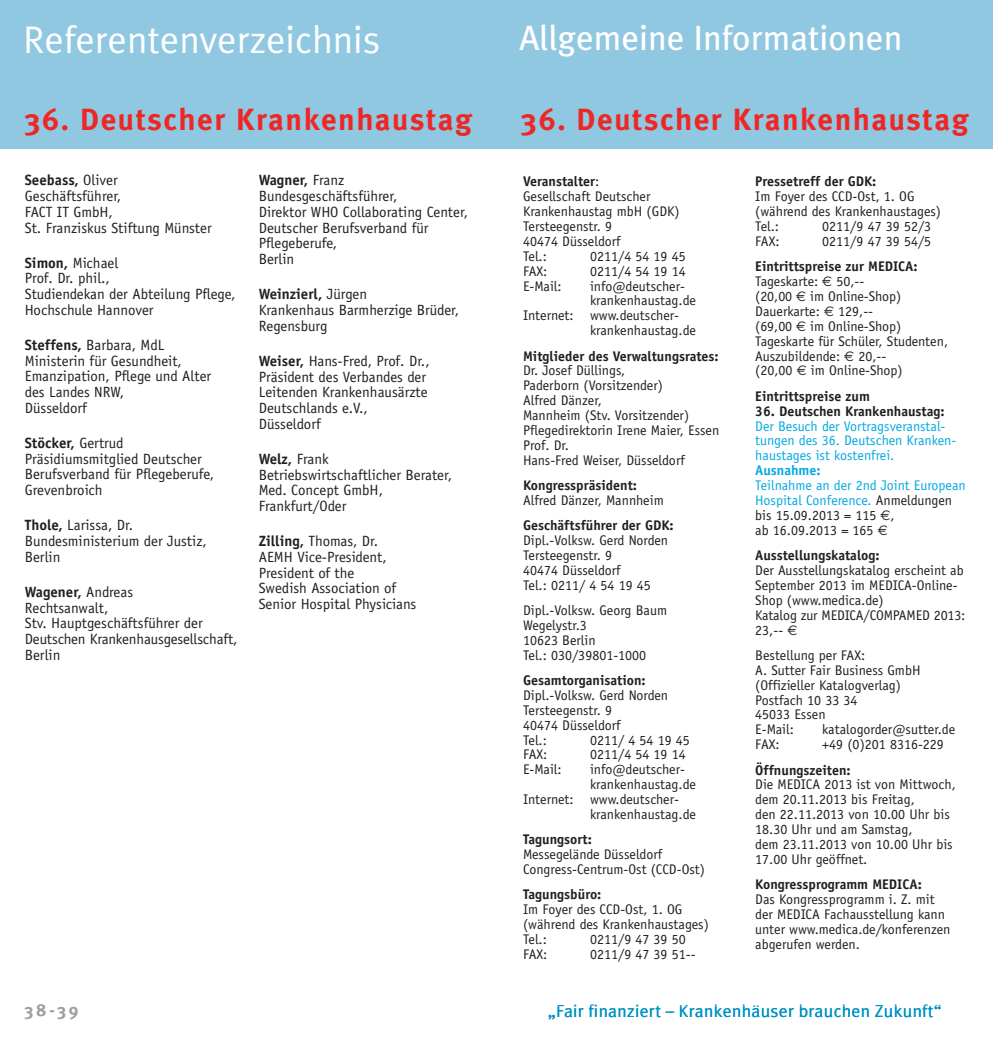
<style>
.page{position:relative;width:993px;height:1042px;background:#fff}
.page>*{position:absolute;margin:0;border:0;box-sizing:border-box;transform-origin:0 0}
.t1{font:38.5px "Meta Plus Normal";color:#fff}
.t2{font:35px "Meta Plus";color:#fff}
.t3{font:700 30.62px "Meta Plus";letter-spacing:.05em;color:#ee2726}
.t4{font:17.5px "Meta Plus Normal";letter-spacing:.02em;color:#0094c5}
.t5{font:700 17.5px "Meta Plus";color:#9a9fa2}
.t6{font:14.88px/15.8px "Officina Sans";color:#231f20}
.t7{font:14px/14.9px "Officina Sans";color:#231f20}
.t8{font:700 14px "Officina Sans";color:#231f20}
.t9{font:14px/14.9px "Officina Sans";color:#06a9e1}
.t10{font:700 14px "Officina Sans";color:#06a9e1}
.s1{font-weight:700}
.s2{font-family:"Euro Sans"}
.s3{color:#231f20}
.s4{font-family:"Euro Sans";color:#231f20}
</style>
<div class="page">
<div style="left:0;top:0;width:992px;height:149px;background:#90c8e1"></div>
<h2 class="t2" style="left:23px;top:17px;width:384px">Allgemeine Informationen</h2>
<h2 class="t2" style="left:519px;top:17px;width:384px">Allgemeine Informationen</h2>
<h1 class="t1" style="left:23px;top:25px;width:358px">Referentenverzeichnis</h1>
<h3 class="t3" style="left:25px;top:105px;width:448px">36. Deutscher Krankenhaustag</h3>
<p class="t6" style="left:25px;top:174px;width:188px"><span class="s1">Seebass,</span> Oliver<br>Geschäftsführer,<br>FACT IT GmbH,<br>St. Franziskus Stiftung Münster</p>
<p class="t6" style="left:25px;top:256px;width:212px"><span class="s1">Simon,</span> Michael<br>Prof. Dr. phil.,<br>Studiendekan der Abteilung Pflege,<br>Hochschule Hannover</p>
<p class="t6" style="left:25px;top:338px;width:188px"><span class="s1">Steffens,</span> Barbara, MdL<br>Ministerin für Gesundheit,<br>Emanzipation, Pflege und Alter des Landes NRW,<br>Düsseldorf</p>
<p class="t6" style="left:25px;top:436px;width:191px"><span class="s1">Stöcker,</span> Gertrud<br>Präsidiumsmitglied Deutscher<br>Berufsverband für Pflegeberufe,<br>Grevenbroich</p>
<p class="t6" style="left:25px;top:518px;width:183px"><span class="s1">Thole,</span> Larissa, Dr.<br>Bundesministerium der Justiz,<br>Berlin</p>
<p class="t6" style="left:25px;top:585px;width:214px"><span class="s1">Wagener,</span> Andreas<br>Rechtsanwalt,<br>Stv. Hauptgeschäftsführer der<br>Deutschen Krankenhausgesellschaft,<br>Berlin</p>
<p class="t6" style="left:259px;top:174px;width:211px"><span class="s1">Wagner,</span> Franz<br>Bundesgeschäftsführer,<br>Direktor WHO Collaborating Center,<br>Deutscher Berufsverband für<br>Pflegeberufe,<br>Berlin</p>
<p class="t6" style="left:259px;top:287px;width:202px"><span class="s1">Weinzierl,</span> Jürgen<br>Krankenhaus Barmherzige Brüder,<br>Regensburg</p>
<p class="t6" style="left:259px;top:354px;width:172px"><span class="s1">Weiser,</span> Hans-Fred, Prof. Dr.,<br>Präsident des Verbandes der<br>Leitenden Krankenhausärzte<br>Deutschlands e.V.,<br>Düsseldorf</p>
<p class="t6" style="left:259px;top:452px;width:195px"><span class="s1">Welz,</span> Frank<br>Betriebswirtschaftlicher Berater,<br>Med. Concept GmbH,<br>Frankfurt/Oder</p>
<p class="t6" style="left:259px;top:534px;width:159px"><span class="s1">Zilling,</span> Thomas, Dr.<br>AEMH Vice-President,<br>President of the<br>Swedish Association of<br>Senior Hospital Physicians</p>
<p class="t5" style="left:25px;top:1002px;width:55px">38-39</p>
<h3 class="t3" style="left:521px;top:105px;width:448px">36. Deutscher Krankenhaustag</h3>
<p class="t7" style="left:523px;top:175px;width:158px"><span class="s1">Veranstalter</span>:<br>Gesellschaft Deutscher<br>Krankenhaustag mbH (GDK)<br>Tersteegenstr. 9<br>40474 Düsseldorf<br>Tel.:</p>
<p class="t7" style="left:590px;top:250px;width:97px">0211/4 54 19 45</p>
<p class="t7" style="left:523px;top:265px;width:26px">FAX:</p>
<p class="t7" style="left:590px;top:265px;width:97px">0211/4 54 19 14</p>
<p class="t7" style="left:523px;top:279px;width:40px">E-Mail:</p>
<p class="t7" style="left:590px;top:279px;width:96px">info@deutscher-</p>
<p class="t7" style="left:590px;top:294px;width:107px">krankenhaustag.de</p>
<p class="t7" style="left:523px;top:309px;width:157px">Internet: www.deutscher-</p>
<p class="t7" style="left:590px;top:324px;width:107px">krankenhaustag.de</p>
<p class="t8" style="left:523px;top:350px;width:197px">Mitglieder des Verwaltungsrates:</p>
<p class="t7" style="left:523px;top:364px;width:198px">Dr. Josef Düllings,<br>Paderborn (Vorsitzender)<br>Alfred Dänzer,<br>Mannheim (Stv. Vorsitzender)<br>Pflegedirektorin Irene Maier, Essen<br>Prof. Dr.<br>Hans-Fred Weiser, Düsseldorf</p>
<p class="t8" style="left:523px;top:480px;width:115px">Kongresspräsident:</p>
<p class="t7" style="left:523px;top:494px;width:142px">Alfred Dänzer, Mannheim</p>
<p class="t8" style="left:523px;top:520px;width:152px">Geschäftsführer der GDK:</p>
<p class="t7" style="left:523px;top:534px;width:146px">Dipl.-Volksw. Gerd Norden<br>Tersteegenstr. 9<br>40474 Düsseldorf<br>Tel.: 0211/ 4 54 19 45</p>
<p class="t7" style="left:523px;top:604px;width:145px">Dipl.-Volksw. Georg Baum<br>Wegelystr.3<br>10623 Berlin<br>Tel.: 030/39801-1000</p>
<p class="t8" style="left:523px;top:675px;width:124px">Gesamtorganisation:</p>
<p class="t7" style="left:523px;top:689px;width:146px">Dipl.-Volksw. Gerd Norden<br>Tersteegenstr. 9<br>40474 Düsseldorf<br>Tel.:</p>
<p class="t7" style="left:590px;top:733px;width:101px">0211/ 4 54 19 45</p>
<p class="t7" style="left:523px;top:748px;width:26px">FAX:</p>
<p class="t7" style="left:590px;top:748px;width:97px">0211/4 54 19 14</p>
<p class="t7" style="left:523px;top:763px;width:40px">E-Mail:</p>
<p class="t7" style="left:590px;top:763px;width:96px">info@deutscher-</p>
<p class="t7" style="left:590px;top:778px;width:107px">krankenhaustag.de</p>
<p class="t7" style="left:523px;top:793px;width:157px">Internet: www.deutscher-</p>
<p class="t7" style="left:590px;top:808px;width:107px">krankenhaustag.de</p>
<p class="t8" style="left:523px;top:834px;width:70px">Tagungsort:</p>
<p class="t7" style="left:523px;top:848px;width:183px">Messegelände Düsseldorf<br>Congress-Centrum-Ost (CCD-Ost)</p>
<p class="t8" style="left:523px;top:889px;width:80px">Tagungsbüro:</p>
<p class="t7" style="left:523px;top:903px;width:187px">Im Foyer des CCD-Ost, 1. OG (während des Krankenhaustages)<br>Tel.:</p>
<p class="t7" style="left:590px;top:933px;width:97px">0211/9 47 39 50</p>
<p class="t7" style="left:523px;top:948px;width:26px">FAX:</p>
<p class="t7" style="left:590px;top:948px;width:107px">0211/9 47 39 51--</p>
<p class="t8" style="left:755px;top:176px;width:123px">Pressetreff der GDK:</p>
<p class="t7" style="left:755px;top:190px;width:187px">Im Foyer des CCD-Ost, 1. OG (während des Krankenhaustages)<br>Tel.:</p>
<p class="t7" style="left:822px;top:220px;width:110px">0211/9 47 39 52/3</p>
<p class="t7" style="left:755px;top:235px;width:26px">FAX:</p>
<p class="t7" style="left:822px;top:235px;width:110px">0211/9 47 39 54/5</p>
<p class="t7" style="left:755px;top:260px;width:194px"><span class="s1">Eintrittspreise zur MEDICA:<br></span>Tageskarte: <span class="s2">€</span> 50,--<br>(20,00 <span class="s2">€</span> im Online-Shop)<br>Dauerkarte: <span class="s2">€</span> 129,--<br>(69,00 <span class="s2">€</span> im Online-Shop)<br>Tageskarte für Schüler, Studenten,<br>Auszubildende: <span class="s2">€</span> 20,--<br>(20,00 <span class="s2">€</span> im Online-Shop)</p>
<p class="t8" style="left:755px;top:391px;width:116px">Eintrittspreise zum</p>
<p class="t8" style="left:755px;top:405px;width:191px">36. Deutschen Krankenhaustag:</p>
<p class="t9" style="left:755px;top:419px;width:203px">Der Besuch der Vortragsveranstal&shy;tungen des 36. Deutschen Kranken&shy;haustages ist kostenfrei.</p>
<p class="t10" style="left:755px;top:465px;width:67px">Ausnahme:</p>
<p class="t9" style="left:755px;top:479px;width:212px">Teilnahme an der 2nd Joint European<br>Hospital Conference. <span class="s3">Anmeldungen bis 15.09.2013 = 115</span> <span class="s4">€</span><span class="s3">,<br>ab 16.09.2013 = 165</span> <span class="s4">€</span></p>
<p class="t8" style="left:755px;top:550px;width:126px">Ausstellungskatalog:</p>
<p class="t7" style="left:755px;top:564px;width:211px">Der Ausstellungskatalog erscheint ab<br>September 2013 im MEDICA- Online-<br>Shop (www.medica.de)<br>Katalog zur MEDICA/COMPAMED 2013:<br>23,-- <span class="s2">€</span></p>
<p class="t7" style="left:755px;top:649px;width:167px">Bestellung per FAX:<br>A. Sutter Fair Business GmbH (Offizieller Katalogverlag)<br>Postfach 10 33 34<br>45033 Essen<br>E-Mail:</p>
<p class="t7" style="left:822px;top:723px;width:134px">katalogorder@sutter.de</p>
<p class="t7" style="left:755px;top:738px;width:26px">FAX:</p>
<p class="t7" style="left:822px;top:738px;width:123px">+49 (0)201 8316-229</p>
<p class="t8" style="left:755px;top:764px;width:97px">Öffnungszeiten:</p>
<p class="t7" style="left:755px;top:778px;width:202px">Die MEDICA 2013 ist von Mittwoch, dem 20.11.2013 bis Freitag,<br>den 22.11.2013 von 10.00 Uhr bis<br>18.30 Uhr und am Samstag,<br>dem 23.11.2013 von 10.00 Uhr bis<br>17.00 Uhr geöffnet.</p>
<p class="t8" style="left:755px;top:879px;width:168px">Kongressprogramm MEDICA:</p>
<p class="t7" style="left:755px;top:893px;width:197px">Das Kongressprogramm i. Z. mit der MEDICA Fachausstellung kann unter www.medica.de/konferenzen abgerufen werden.</p>
<p class="t4" style="left:547px;top:1004px;width:395px">„Fair finanziert – Krankenhäuser brauchen Zukunft“</p>
</div>
